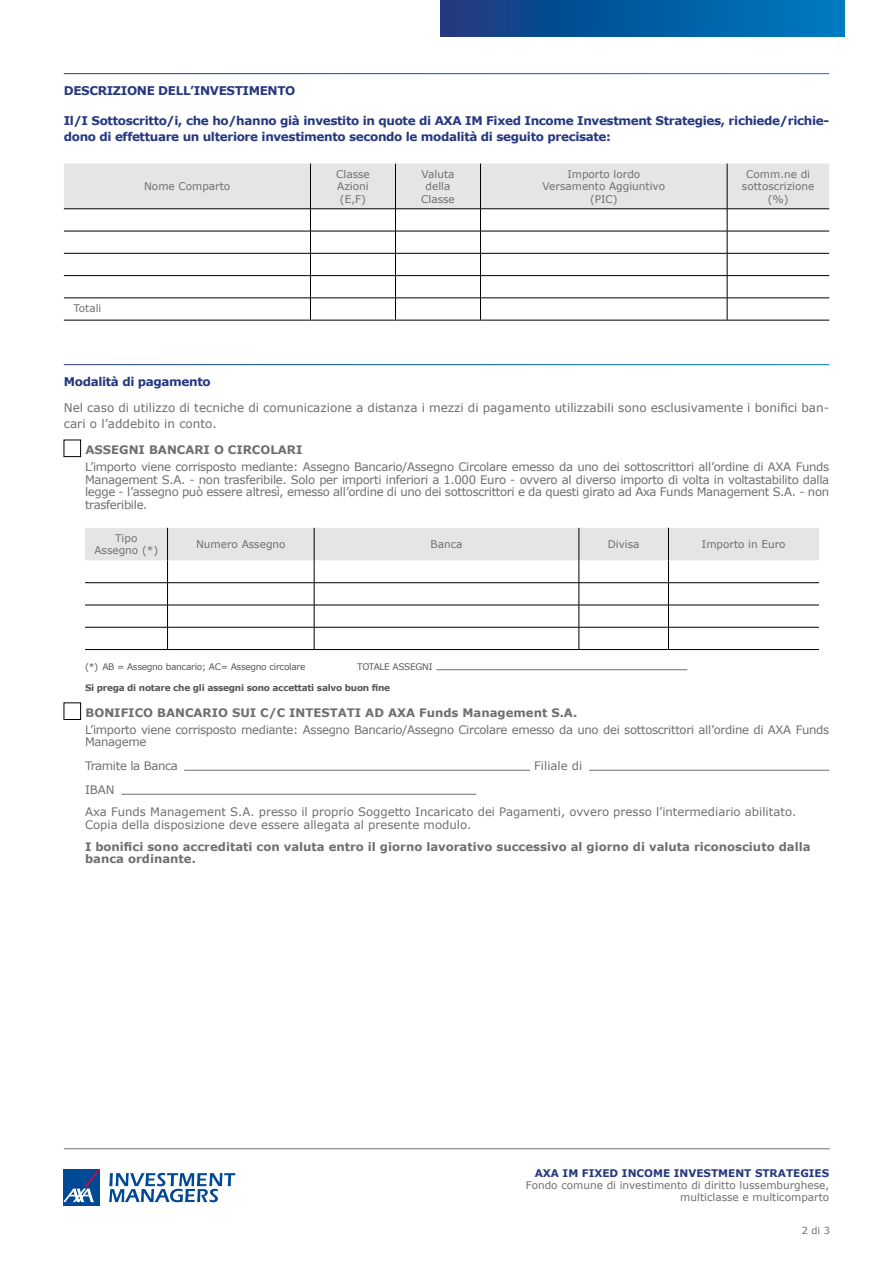
<style>
.page{position:relative;width:893px;height:1263px;background:#fff}
.page>*{position:absolute;margin:0;border:0;box-sizing:border-box;transform-origin:0 0}
.t1{font:700 12px/16.5px "Verdana";letter-spacing:-.03em;color:#26387f}
.t2{font:12px/16.5px "Verdana";color:#706f6f}
.t3{font:11.7px/12.8px "Verdana";letter-spacing:-.03em;color:#706f6f;text-align:justify}
.t4{font:700 11.7px/12.8px "Verdana";color:#706f6f}
.t5{font:11.7px/21.8px "Verdana";color:#706f6f}
.t6{font:10.5px/12.6px "Verdana";color:#706f6f;text-align:center}
.t7{font:700 10.5px "Verdana";color:#26387f}
.t8{font:9.75px "Verdana";color:#706f6f}
.t9{font:9px "Verdana";letter-spacing:-.03em;color:#575756}
.t10{font:700 9px "Verdana";letter-spacing:-.03em;color:#575756}
</style>
<div class="page">
<svg style="left:440px;top:0;width:405px;height:36px;background:#06599f"></svg>
<hr style="left:64px;top:1148px;width:766px;height:1px;background:#706f6f">
<svg style="left:109px;top:1173px;width:126px;height:29px"></svg>
<div style="left:64px;top:1169px;width:36px;height:37px;background:#004994"></div>
<svg style="left:64px;top:1169px;width:36px;height:33px"></svg>
<svg style="left:64px;top:164px;width:765px;height:156px"></svg>
<hr style="left:64px;top:320px;width:246px;height:1px;background:#000">
<hr style="left:310px;top:320px;width:85px;height:1px;background:#000">
<hr style="left:395px;top:320px;width:85px;height:1px;background:#000">
<hr style="left:480px;top:320px;width:247px;height:1px;background:#000">
<hr style="left:727px;top:320px;width:102px;height:1px;background:#000">
<div style="left:64px;top:440px;width:17px;height:17px;border:1px solid #000"></div>
<svg style="left:85px;top:528px;width:734px;height:121px"></svg>
<hr style="left:85px;top:649px;width:83px;height:1px;background:#000">
<hr style="left:168px;top:649px;width:146px;height:1px;background:#000">
<hr style="left:314px;top:649px;width:265px;height:1px;background:#000">
<hr style="left:579px;top:649px;width:89px;height:1px;background:#000">
<hr style="left:668px;top:649px;width:151px;height:1px;background:#000">
<hr style="left:436px;top:669px;width:251px;height:1px;background:#706f6f">
<div style="left:64px;top:703px;width:17px;height:17px;border:1px solid #000"></div>
<hr style="left:184px;top:770px;width:346px;height:1px;background:#706f6f">
<hr style="left:589px;top:770px;width:240px;height:1px;background:#706f6f">
<hr style="left:121px;top:794px;width:355px;height:1px;background:#706f6f">
<p class="t1" style="left:64px;top:83px;width:233px">DESCRIZIONE DELL’INVESTIMENTO</p>
<p class="t1" style="left:64px;top:112px;width:767px">Il/I Sottoscritto/i, che ho/hanno già investito in quote di AXA IM Fixed Income Investment Strategies, richiede/richie&shy;dono di effettuare un ulteriore investimento secondo le modalità di seguito precisate:</p>
<p class="t6" style="left:144px;top:180px;width:88px">Nome Comparto</p>
<p class="t6" style="left:336px;top:168px;width:35px;text-align:justify">Classe Azioni (E,F)</p>
<p class="t6" style="left:421px;top:168px;width:35px">Valuta della<br>Classe</p>
<p class="t6" style="left:543px;top:168px;width:124px">Importo lordo<br>Versamento Aggiuntivo (PIC)</p>
<p class="t6" style="left:742px;top:168px;width:74px">Comm.ne di sottoscrizione (%)</p>
<p class="t6" style="left:74px;top:302px;width:29px">Totali</p>
<p class="t1" style="left:64px;top:374px;width:148px">Modalità di pagamento</p>
<p class="t2" style="left:64px;top:399px;width:767px">Nel caso di utilizzo di tecniche di comunicazione a distanza i mezzi di pagamento utilizzabili sono esclusivamente i bonifici ban&shy;cari o l’addebito in conto.</p>
<p class="t4" style="left:86px;top:443px;width:218px">ASSEGNI BANCARI O CIRCOLARI</p>
<p class="t3" style="left:85px;top:460px;width:746px">L’importo viene corrisposto mediante: Assegno Bancario/Assegno Circolare emesso da uno dei sottoscrittori all’ordine di AXA Funds Management S.A. - non trasferibile. Solo per importi inferiori a 1.000 Euro - ovvero al diverso importo di volta in voltastabilito dalla legge - l’assegno può essere altresì, emesso all’ordine di uno dei sottoscrittori e da questi girato ad Axa Funds Management S.A. - non trasferibile.</p>
<p class="t6" style="left:94px;top:532px;width:65px">Tipo<br>Assegno (*)</p>
<p class="t6" style="left:196px;top:538px;width:91px">Numero Assegno</p>
<p class="t6" style="left:431px;top:538px;width:33px">Banca</p>
<p class="t6" style="left:608px;top:538px;width:33px">Divisa</p>
<p class="t6" style="left:702px;top:538px;width:85px">Importo in Euro</p>
<p class="t9" style="left:85px;top:661px;width:222px">(*) AB = Assegno bancario; AC= Assegno circolare</p>
<p class="t9" style="left:357px;top:661px;width:77px">TOTALE ASSEGNI</p>
<p class="t10" style="left:85px;top:682px;width:307px">Si prega di notare che gli assegni sono accettati salvo buon fine</p>
<p class="t4" style="left:86px;top:706px;width:493px">BONIFICO BANCARIO SUI C/C INTESTATI AD AXA Funds Management S.A.</p>
<p class="t3" style="left:85px;top:723px;width:746px">L’importo viene corrisposto mediante: Assegno Bancario/Assegno Circolare emesso da uno dei sottoscrittori all’ordine di AXA Funds<br>Manageme</p>
<p class="t3" style="left:85px;top:760px;width:94px">Tramite la Banca</p>
<p class="t5" style="left:534px;top:755px;width:50px">Filiale di</p>
<p class="t5" style="left:85px;top:779px;width:713px">IBAN<br>Axa Funds Management S.A. presso il proprio Soggetto Incaricato dei Pagamenti, ovvero presso l’intermediario abilitato.</p>
<p class="t5" style="left:85px;top:814px;width:388px">Copia della disposizione deve essere allegata al presente modulo.</p>
<p class="t4" style="left:85px;top:840px;width:727px">I bonifici sono accreditati con valuta entro il giorno lavorativo successivo al giorno di valuta riconosciuto dalla banca ordinante.</p>
<p class="t7" style="left:535px;top:1167px;width:296px">AXA IM FIXED INCOME INVESTMENT STRATEGIES</p>
<p class="t6" style="left:526px;top:1180px;width:305px;line-height:12px;text-align:right">Fondo comune di investimento di diritto lussemburghese, multiclasse e multicomparto</p>
<p class="t8" style="left:802px;top:1224px;width:30px">2 di 3</p>
</div>
